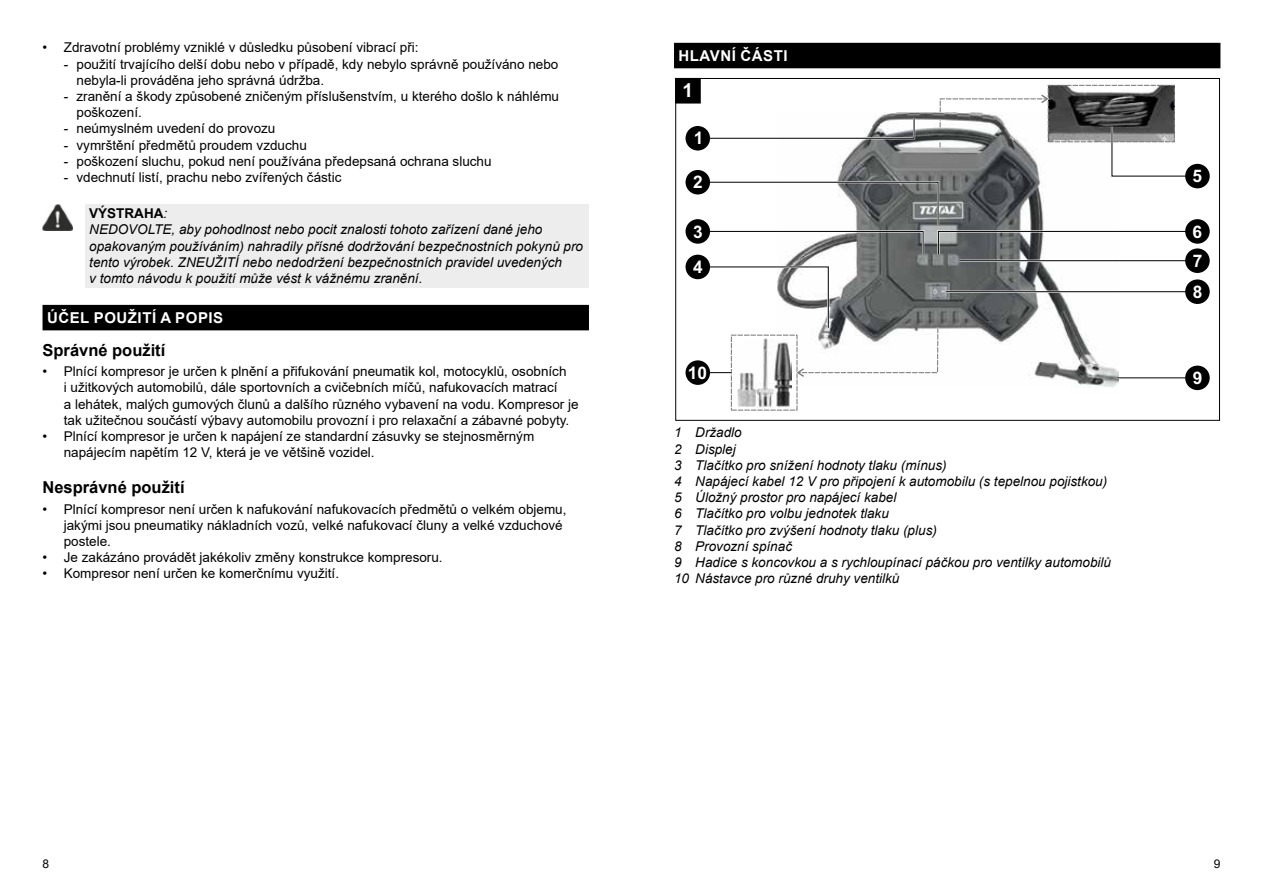
<style>
.page{position:relative;width:1263px;height:893px;background:#fff}
.page>*{position:absolute;margin:0;border:0;box-sizing:border-box;transform-origin:0 0}
.t1{font:700 19.2px "Arial";color:#fff}
.t2{font:700 17.25px "Arial";color:#fff}
.t3{font:700 16.5px "Arial";color:#000}
.t4{font:700 15px "Arial";letter-spacing:.035em;color:#fff}
.t5{font:13.5px/16.2px "Arial";color:#000}
.t6{font:italic 13.5px/16.2px "Arial";color:#000}
.t7{font:12px "Arial";color:#000}
.s1{font-weight:700;font-style:normal}
</style>
<div class="page">
<div style="left:43px;top:305px;width:546px;height:25px;background:#000"></div>
<div style="left:85px;top:204px;width:504px;height:83px;background:#ededed"></div>
<img style="left:43px;top:204px;width:29px;height:26px">
<div style="left:674px;top:43px;width:546px;height:25px;background:#000"></div>
<img style="left:785px;top:256px;width:333px;height:131px">
<img style="left:737px;top:378px;width:54px;height:29px">
<div style="left:730px;top:334px;width:68px;height:77px;border:2px solid #fff"></div>
<div style="left:731px;top:335px;width:66px;height:76px;border:1px dashed #7f7d7e"></div>
<img style="left:1050px;top:87px;width:123px;height:6px">
<div style="left:1048px;top:85px;width:127px;height:57px;border:1px dashed #7f7d7e"></div>
<hr style="left:1117px;top:377px;width:80px;height:2px;background:#fff">
<hr style="left:1117px;top:377px;width:80px;height:1px;background:#000">
<hr style="left:959px;top:260px;width:238px;height:2px;background:#fff">
<hr style="left:959px;top:260px;width:238px;height:1px;background:#000">
<hr style="left:946px;top:291px;width:251px;height:2px;background:#fff">
<hr style="left:946px;top:291px;width:251px;height:1px;background:#000">
<svg style="left:696px;top:265px;width:244px;height:113px"></svg>
<svg style="left:696px;top:93px;width:503px;height:163px"></svg>
<div style="left:685px;top:360px;width:25px;height:25px;background:#000;border-radius:50%"></div>
<div style="left:1185px;top:366px;width:25px;height:24px;background:#000;border-radius:50%"></div>
<div style="left:1185px;top:279px;width:25px;height:25px;background:#000;border-radius:50%"></div>
<div style="left:1185px;top:248px;width:25px;height:25px;background:#000;border-radius:50%"></div>
<div style="left:1185px;top:219px;width:25px;height:25px;background:#000;border-radius:50%"></div>
<div style="left:1185px;top:164px;width:25px;height:24px;background:#000;border-radius:50%"></div>
<div style="left:685px;top:255px;width:25px;height:24px;background:#000;border-radius:50%"></div>
<div style="left:685px;top:219px;width:25px;height:25px;background:#000;border-radius:50%"></div>
<div style="left:685px;top:170px;width:25px;height:24px;background:#000;border-radius:50%"></div>
<div style="left:685px;top:126px;width:25px;height:25px;background:#000;border-radius:50%"></div>
<div style="left:676px;top:78px;width:24px;height:25px;background:#000"></div>
<div style="left:675px;top:78px;width:26px;height:26px;border:1px solid #000"></div>
<p class="t5" style="left:43px;top:39px;width:378px">• Zdravotní problémy vzniklé v důsledku působení vibrací při:</p>
<p class="t5" style="left:77px;top:56px;width:483px;text-indent:-13px">- použití trvajícího delší dobu nebo v případě, kdy nebylo správně používáno nebo nebyla-li prováděna jeho správná údržba.</p>
<p class="t5" style="left:77px;top:88px;width:484px;text-indent:-13px">- zranění a škody způsobené zničeným příslušenstvím, u kterého došlo k náhlému poškození.</p>
<p class="t5" style="left:64px;top:120px;width:213px">- neúmyslném uvedení do provozu</p>
<p class="t5" style="left:64px;top:137px;width:245px">- vymrštění předmětů proudem vzduchu</p>
<p class="t5" style="left:64px;top:153px;width:429px">- poškození sluchu, pokud není používána předepsaná ochrana sluchu</p>
<p class="t5" style="left:64px;top:169px;width:279px">- vdechnutí listí, prachu nebo zvířených částic</p>
<p class="t6" style="left:89px;top:206px;width:495px"><span class="s1">VÝSTRAHA</span>:<br>NEDOVOLTE, aby pohodlnost nebo pocit znalosti tohoto zařízení dané jeho opakovaným používáním) nahradily přísné dodržování bezpečnostních pokynů pro tento výrobek. ZNEUŽITÍ nebo nedodržení bezpečnostních pravidel uvedených<br>v tomto návodu k použití může vést k vážnému zranění.</p>
<p class="t4" style="left:47px;top:307px;width:178px">ÚČEL POUŽITÍ A POPIS</p>
<p class="t3" style="left:43px;top:338px;width:124px">Správné použití</p>
<p class="t5" style="left:64px;top:363px;width:516px;text-indent:-21px">• Plnící kompresor je určen k plnění a přifukování pneumatik kol, motocyklů, osobních<br>i užitkových automobilů, dále sportovních a cvičebních míčů, nafukovacích matrací<br>a lehátek, malých gumových člunů a dalšího různého vybavení na vodu. Kompresor je tak užitečnou součástí výbavy automobilu provozní i pro relaxační a zábavné pobyty.</p>
<p class="t5" style="left:64px;top:428px;width:472px;text-indent:-21px">• Plnící kompresor je určen k napájení ze standardní zásuvky se stejnosměrným napájecím napětím 12 V, která je ve většině vozidel.</p>
<p class="t3" style="left:43px;top:476px;width:144px">Nesprávné použití</p>
<p class="t5" style="left:64px;top:501px;width:504px;text-indent:-21px">• Plnící kompresor není určen k nafukování nafukovacích předmětů o velkém objemu, jakými jsou pneumatiky nákladních vozů, velké nafukovací čluny a velké vzduchové postele.</p>
<p class="t5" style="left:43px;top:549px;width:402px">• Je zakázáno provádět jakékoliv změny konstrukce kompresoru.</p>
<p class="t5" style="left:43px;top:566px;width:298px">• Kompresor není určen ke komerčnímu využití.</p>
<p class="t4" style="left:678px;top:45px;width:111px">HLAVNÍ ČÁSTI</p>
<h1 class="t1" style="left:683px;top:80px;width:12px">1</h1>
<p class="t2" style="left:694px;top:128px;width:11px">1</p>
<p class="t2" style="left:693px;top:172px;width:11px">2</p>
<p class="t2" style="left:693px;top:221px;width:11px">3</p>
<p class="t2" style="left:693px;top:257px;width:11px">4</p>
<p class="t2" style="left:1192px;top:166px;width:11px">5</p>
<p class="t2" style="left:1192px;top:221px;width:11px">6</p>
<p class="t2" style="left:1193px;top:251px;width:11px">7</p>
<p class="t2" style="left:1193px;top:282px;width:11px">8</p>
<p class="t2" style="left:688px;top:363px;width:21px">10</p>
<p class="t2" style="left:1193px;top:368px;width:11px">9</p>
<p class="t6" style="left:674px;top:425px;width:438px">1 Držadlo<br>2 Displej<br>3 Tlačítko pro snížení hodnoty tlaku (mínus)<br>4 Napájecí kabel 12 V pro připojení k automobilu (s tepelnou pojistkou)<br>5 Úložný prostor pro napájecí kabel<br>6 Tlačítko pro volbu jednotek tlaku<br>7 Tlačítko pro zvýšení hodnoty tlaku (plus)<br>8 Provozní spínač<br>9 Hadice s koncovkou a s rychloupínací páčkou pro ventilky automobilů 10 Nástavce pro různé druhy ventilků</p>
<p class="t7" style="left:43px;top:855px;width:8px">8</p>
<p class="t7" style="left:1214px;top:855px;width:8px">9</p>
</div>
